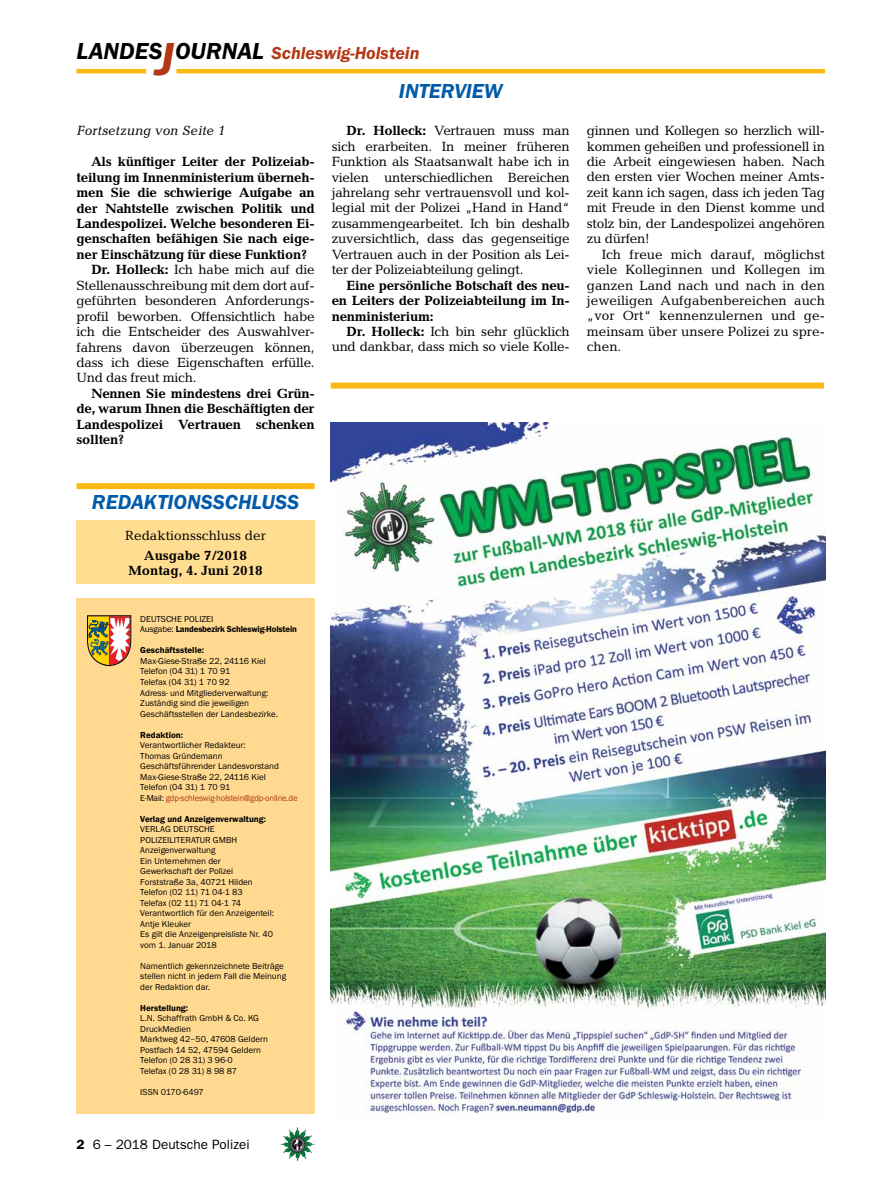
<style>
.page{position:relative;width:893px;height:1191px;background:#fff}
.page>*{position:absolute;margin:0;border:0;box-sizing:border-box;transform-origin:0 0}
.t1{font:italic 600 21px "Franklin Gothic Itc T";color:#005baa}
.t2{font:italic 600 18px "Franklin Gothic Itc T";color:#b33916}
.t3{font:13.5px/15.5px "Candida";letter-spacing:-.02em;color:#000;text-align:justify}
.t4{font:700 13.5px/15.5px "Candida";letter-spacing:-.02em;color:#000;text-align:justify}
.t5{font:700 13.5px/15.5px "Candida";color:#000;text-align:center}
.t6{font:13.5px "Franklin Gothic";color:#000}
.t7{font:13.5px "Candida";color:#000}
.t8{font:italic 13.5px "Candida";color:#000}
.t9{font:9px/10.5px "Franklin Gothic Itc T";color:#000}
.t10{font:600 9px "Franklin Gothic Itc T";color:#000}
.t11{font:600 9px/10.5px "Franklin Gothic Itc T";letter-spacing:-.02em;color:#000}
.s1{font-size:24px;color:#000}
.s2{font-size:48px}
.s3{font-weight:700}
.s4{font-weight:400}
.s5{color:#b33916}
.s6{font-weight:600}
</style>
<div class="page">
<hr style="left:77px;top:69px;width:69px;height:4px;background:#fdb913">
<hr style="left:176px;top:69px;width:649px;height:4px;background:#fdb913">
<img style="left:281px;top:1128px;width:16px;height:24px">
<div style="left:77px;top:599px;width:238px;height:515px;background:#ffd990"></div>
<svg style="left:87px;top:615px;width:44px;height:51px;background:#bf9a63"></svg>
<div style="left:77px;top:483px;width:238px;height:6px;background:#fdb913"></div>
<div style="left:77px;top:520px;width:238px;height:63px;background:#ffdd91"></div>
<img style="left:331px;top:422px;width:495px;height:697px">
<div style="left:331px;top:382px;width:493px;height:6px;background:#fdb913"></div>
<h2 class="t2" style="left:77px;top:42px;width:344px"><span class="s1">LANDES</span><span class="s2">J</span><span class="s1">OURNAL</span> SCHLESWIG-HOLSTEIN</h2>
<h1 class="t1" style="left:399px;top:79px;width:12px">INTER</h1>
<h1 class="t1" style="left:454px;top:79px;width:25px">VIEW</h1>
<p class="t8" style="left:77px;top:123px;width:150px">Fortsetzung von Seite 1</p>
<p class="t3" style="left:332px;top:123px;width:240px;text-indent:15px"><span class="s3">Dr. Holleck:</span> Vertrauen muss man sich erarbeiten. In meiner früheren Funktion als Staatsanwalt habe ich in vielen unterschiedlichen Bereichen jahrelang sehr vertrauensvoll und kol&shy;legial mit der Polizei „Hand in Hand“ zusammengearbeitet. Ich bin deshalb zuversichtlich, dass das gegenseitige Vertrauen auch in der Position als Lei&shy;ter der Polizeiabteilung gelingt.</p>
<p class="t4" style="left:332px;top:277px;width:240px;text-indent:15px">Eine persönliche Botschaft des neu&shy;en Leiters der Polizeiabteilung im In&shy;nenministerium:</p>
<p class="t3" style="left:332px;top:324px;width:240px;text-align:right"><span class="s3">Dr. Holleck:</span> Ich bin sehr glücklich und dankbar, dass mich so viele Kolle-</p>
<p class="t4" style="left:91px;top:154px;width:225px">Als künftiger Leiter der Polizeiab-</p>
<p class="t4" style="left:77px;top:169px;width:240px">teilung im Innenministerium überneh-</p>
<p class="t4" style="left:77px;top:185px;width:240px">men Sie die schwierige Aufgabe an</p>
<p class="t4" style="left:77px;top:200px;width:240px">der Nahtstelle zwischen Politik und</p>
<p class="t4" style="left:77px;top:216px;width:240px">Landespolizei. Welche besonderen Ei-</p>
<p class="t4" style="left:77px;top:231px;width:240px">genschaften befähigen Sie nach eige-</p>
<p class="t4" style="left:77px;top:246px;width:232px">ner Einschätzung für diese Funktion?</p>
<p class="t3" style="left:91px;top:262px;width:225px"><span class="s3">Dr. Holleck:</span> Ich habe mich auf die</p>
<p class="t3" style="left:77px;top:277px;width:240px">Stellenausschreibung mit dem dort auf-</p>
<p class="t3" style="left:77px;top:293px;width:240px">geführten besonderen Anforderungs-</p>
<p class="t3" style="left:77px;top:308px;width:240px">profil beworben. Offensichtlich habe</p>
<p class="t3" style="left:77px;top:324px;width:240px">ich die Entscheider des Auswahlver-</p>
<p class="t3" style="left:77px;top:339px;width:240px">fahrens davon überzeugen können,</p>
<p class="t3" style="left:77px;top:355px;width:240px">dass ich diese Eigenschaften erfülle.</p>
<p class="t3" style="left:77px;top:370px;width:121px">Und das freut mich.</p>
<p class="t4" style="left:77px;top:385px;width:240px;text-indent:15px">Nennen Sie mindestens drei Grün&shy;de, warum Ihnen die Beschäftigten der Landespolizei Vertrauen schenken sollten?</p>
<p class="t3" style="left:587px;top:123px;width:240px">ginnen und Kollegen so herzlich will&shy;kommen geheißen und professionell in die Arbeit eingewiesen haben. Nach den ersten vier Wochen meiner Amts&shy;zeit kann ich sagen, dass ich jeden Tag mit Freude in den Dienst komme und stolz bin, der Landespolizei angehören zu dürfen!</p>
<p class="t3" style="left:587px;top:246px;width:240px;text-indent:15px">Ich freue mich darauf, möglichst viele Kolleginnen und Kollegen im ganzen Land nach und nach in den jeweiligen Aufgabenbereichen auch „vor Ort“ kennenzulernen und ge&shy;meinsam über unsere Polizei zu spre&shy;chen.</p>
<h1 class="t1" style="left:92px;top:490px;width:14px">REDA</h1>
<h1 class="t1" style="left:144px;top:490px;width:27px">KTIONSSCHLUSS</h1>
<p class="t7" style="left:125px;top:527px;width:142px">Redaktionsschluss der</p>
<p class="t5" style="left:128px;top:547px;width:136px">Ausgabe 7/2018<br>Montag, 4. Juni 2018</p>
<p class="t11" style="left:140px;top:613px;width:158px"><span class="s4">DEUTSCHE POLIZEI<br>Ausgabe:</span> Landesbezirk Schleswig-Holstein</p>
<p class="t10" style="left:140px;top:645px;width:65px">Geschäftsstelle:</p>
<p class="t9" style="left:140px;top:655px;width:139px">Max-Giese-Straße 22, 24116 Kiel<br>Telefon (04 31) 1 70 91<br>Telefax (04 31) 1 70 92<br>Adress- und Mitgliederverwaltung:<br>Zuständig sind die jeweiligen<br>Geschäftsstellen der Landesbezirke.</p>
<p class="t10" style="left:140px;top:729px;width:44px">Redaktion:</p>
<p class="t9" style="left:140px;top:739px;width:159px">Verantwortlicher Redakteur:<br>Thomas Gründemann<br>Geschäftsführender Landesvorstand<br>Max-Giese-Straße 22, 24116 Kiel<br>Telefon (04 31) 1 70 91<br>E-Mail: <span class="s5">gdp-schleswig-holstein@gdp-online.de</span></p>
<p class="t10" style="left:140px;top:813px;width:127px">Verlag und Anzeigenverwaltung:</p>
<p class="t9" style="left:140px;top:823px;width:135px">VERLAG DEUTSCHE<br>POLIZEILITERATUR GMBH<br>Anzeigenverwaltung<br>Ein Unternehmen der<br>Gewerkschaft der Polizei<br>Forststraße 3a, 40721 Hilden<br>Telefon (02 11) 71 04-1 83<br>Telefax (02 11) 71 04-1 74<br>Verantwortlich für den Anzeigenteil:<br>Antje Kleuker<br>Es gilt die Anzeigenpreisliste Nr. 40 vom 1. Januar 2018</p>
<p class="t9" style="left:140px;top:960px;width:147px">Namentlich gekennzeichnete Beiträge stellen nicht in jedem Fall die Meinung der Redaktion dar.</p>
<p class="t10" style="left:140px;top:1002px;width:50px">Herstellung:</p>
<p class="t9" style="left:140px;top:1012px;width:129px">L.N. Schaffrath GmbH &amp; Co. KG<br>DruckMedien<br>Marktweg 42–50, 47608 Geldern<br>Postfach 14 52, 47594 Geldern<br>Telefon (0 28 31) 3 96-0<br>Telefax (0 28 31) 8 98 87</p>
<p class="t9" style="left:140px;top:1086px;width:65px">ISSN 0170-6497</p>
<p class="t6" style="left:77px;top:1136px;width:175px"><span class="s6">2</span> 6 – 2018 Deutsche Polizei</p>
</div>
